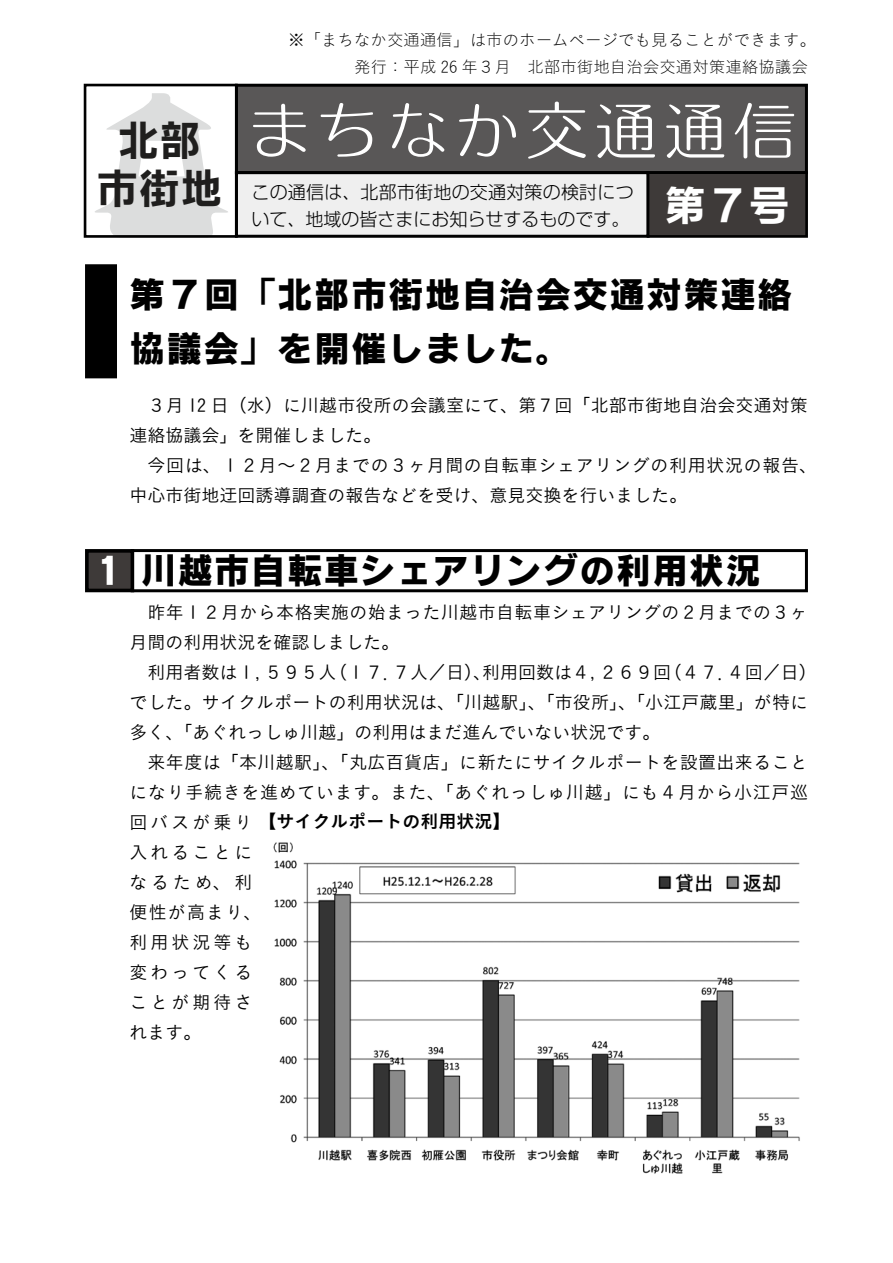
<style>
.page{position:relative;width:893px;height:1263px;background:#fff}
.page>*{position:absolute;margin:0;border:0;box-sizing:border-box;transform-origin:0 0}
.t1{font:63px "Seibi Ai M";letter-spacing:.1em;color:#fff}
.t2{font:42px/48.8px "Sb Isarago B";color:#1f1e1d;text-align:center}
.t3{font:42px "Sb Isarago B";color:#fff}
.t4{font:36px/54px "Sb Isarago EB";letter-spacing:.025em;color:#000}
.t5{font:18px/30px "Koburina Go Std W3";letter-spacing:.02em;color:#000}
.t6{font:18px/30px "Koburina Go Std W3";color:#000}
.t7{font:300 18px/27px "Shin Go Pro";letter-spacing:.01em;color:#000}
.t8{font:18px/30px "Koburina Go Std W3";letter-spacing:.165em;color:#000}
.t9{font:18px "Koburina Go Std W6";color:#000}
.t10{font:16.5px "Koburina Go Std W1";color:#000}
.s1{color:#fff}
.s2{font-family:"Koburina Go Std W3"}
</style>
<div class="page">
<svg style="left:95px;top:93px;width:133px;height:141px"></svg>
<div style="left:236px;top:85px;width:570px;height:88px;background:#595757"></div>
<div style="left:235px;top:84px;width:573px;height:90px;border:3px solid #000"></div>
<div style="left:236px;top:173px;width:412px;height:63px;background:#efefef"></div>
<div style="left:235px;top:171px;width:415px;height:67px;border:3px solid #000"></div>
<div style="left:648px;top:173px;width:159px;height:63px;background:#3e3a39"></div>
<div style="left:647px;top:171px;width:161px;height:67px;border:3px solid #000"></div>
<div style="left:84px;top:84px;width:154px;height:154px;border:3px solid #000"></div>
<div style="left:87px;top:266px;width:29px;height:111px;background:#000"></div>
<div style="left:85px;top:264px;width:32px;height:114px;border:3px solid #000"></div>
<div style="left:131px;top:549px;width:677px;height:43px;border:3px solid #000"></div>
<div style="left:87px;top:551px;width:45px;height:39px;background:#3e3a39"></div>
<div style="left:85px;top:549px;width:49px;height:43px;border:4px solid #000"></div>
<img style="left:273px;top:842px;width:527px;height:332px">
<img style="left:635px;top:872px;width:150px;height:24px">
<p class="t10" style="left:288px;top:28px;width:529px">※「まちなか交通通信」は市のホームページでも見ることができます。</p>
<h2 class="t2" style="left:97px;top:115px;width:127px">北部市街地</h2>
<p class="t10" style="left:354px;top:55px;width:455px">発行：平成 26 年３月　北部市街地自治会交通対策連絡協議会</p>
<h1 class="t1" style="left:248px;top:99px;width:550px">まちなか交通通信</h1>
<p class="t7" style="left:252px;top:176px;width:384px">この通信は、北部市街地の交通対策の検討について、地域の皆さまにお知らせするものです。</p>
<h2 class="t3" style="left:664px;top:184px;width:127px">第７号</h2>
<h3 class="t4" style="left:130px;top:267px;width:665px">第７回「北部市街地自治会交通対策連絡協議会」を開催しました。</h3>
<p class="t5" style="left:130px;top:390px;width:680px;text-indent:18px">３月 12 日（水）に川越市役所の会議室にて、第７回「北部市街地自治会交通対策連絡協議会」を開催しました。</p>
<p class="t5" style="left:130px;top:450px;width:689px;text-indent:18px">今回は、１２月〜２月までの３ヶ月間の自転車シェアリングの利用状況の報告、中心市街地迂回誘導調査の報告などを受け、意見交換を行いました。</p>
<h3 class="t4" style="left:92px;top:544px;width:671px"><span class="s1">１</span>川越市自転車シェアリングの利用状況</h3>
<p class="t5" style="left:130px;top:597px;width:680px;text-indent:18px">昨年１２月から本格実施の始まった川越市自転車シェアリングの２月までの３ヶ月間の利用状況を確認しました。</p>
<p class="t6" style="left:130px;top:657px;width:689px;text-indent:18px">利用者数は１，５９５人（１７．７人／日）、利用回数は４, ２６９回（４７．４回／日）でした。サイクルポートの利用状況は、「川越駅」、「市役所」、「小江戸蔵里」が特に多く、「あぐれっしゅ川越」の利用はまだ進んでいない状況です。</p>
<p class="t5" style="left:130px;top:747px;width:680px;text-align:right">来年度は「本川越駅」、「丸広百貨店」に新たにサイクルポートを設置出来ることになり手続きを進めています。また、「あぐれっしゅ川越」にも４月から小江戸巡</p>
<p class="t9" style="left:130px;top:807px;width:382px"><span class="s2">回バスが乗り</span>【サイクルポートの利用状況】</p>
<p class="t8" style="left:130px;top:837px;width:133px">入れることになるため、利便性が高まり、利用状況等も変わってくることが期待されます。</p>
</div>
